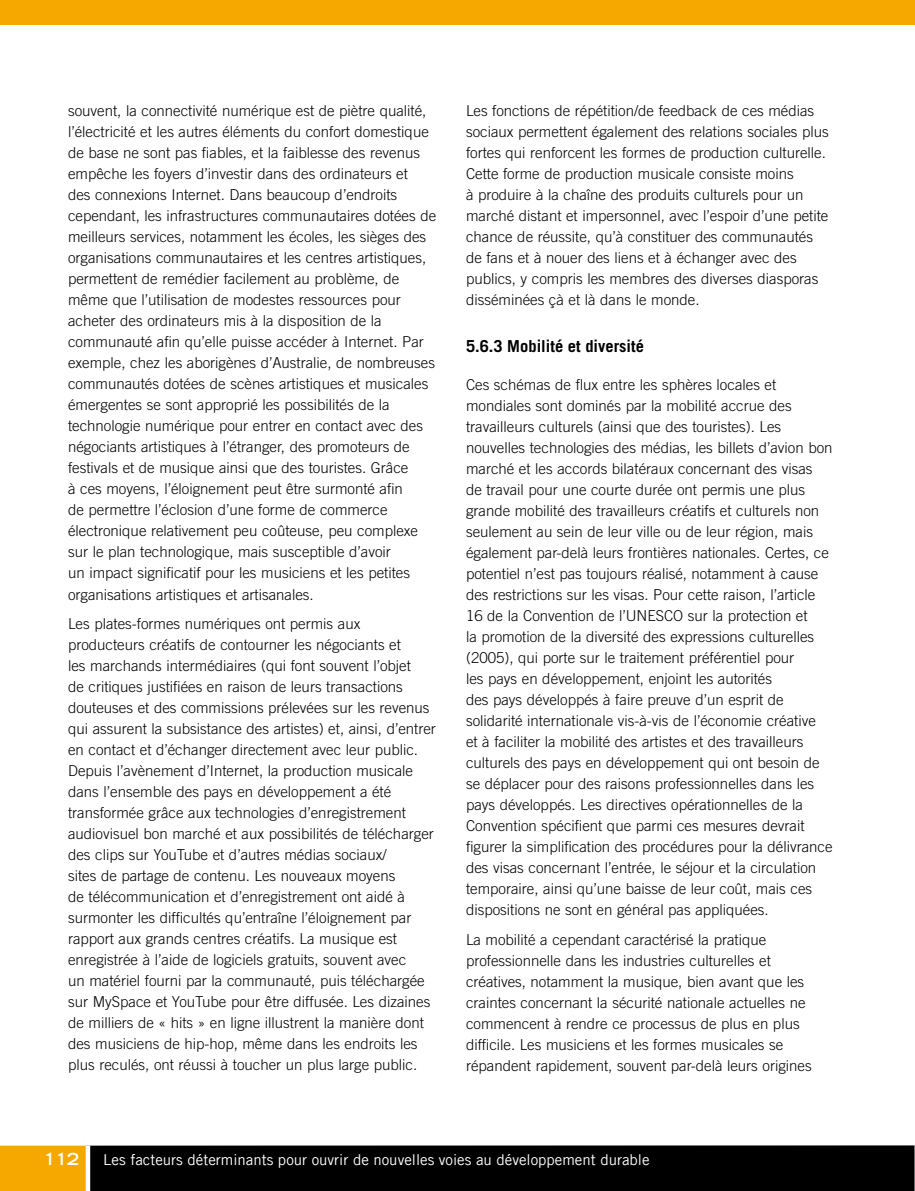
<style>
.page{position:relative;width:915px;height:1191px;background:#fff}
.page>*{position:absolute;margin:0;border:0;box-sizing:border-box;transform-origin:0 0}
.t1{font:700 16.5px "Trade Gothic LT Com";color:#000}
.t2{font:700 expanded 16.5px "Trade Gothic LT Std";color:#fff}
.t3{font:300 15px/21px "Trade Gothic LT Com";color:#000}
.t4{font:15px "Trade Gothic LT Com";color:#fff}
</style>
<div class="page">
<div style="left:0;top:0;width:914px;height:25px;background:#f7a800"></div>
<div style="left:86px;top:1145px;width:828px;height:46px;background:#000"></div>
<div style="left:0;top:1145px;width:87px;height:46px;background:#f7a800"></div>
<hr style="left:86px;top:1145px;width:4px;height:46px;background:#fff">
<p class="t3" style="left:68px;top:100px;width:369px">souvent, la connectivité numérique est de piètre qualité, l’électricité et les autres éléments du confort domestique de base ne sont pas fiables, et la faiblesse des revenus empêche les foyers d’investir dans des ordinateurs et<br>des connexions Internet. Dans beaucoup d’endroits cependant, les infrastructures communautaires dotées de meilleurs services, notamment les écoles, les sièges des organisations communautaires et les centres artistiques, permettent de remédier facilement au problème, de même que l’utilisation de modestes ressources pour acheter des ordinateurs mis à la disposition de la communauté afin qu’elle puisse accéder à Internet. Par exemple, chez les aborigènes d’Australie, de nombreuses communautés dotées de scènes artistiques et musicales émergentes se sont approprié les possibilités de la technologie numérique pour entrer en contact avec des négociants artistiques à l’étranger, des promoteurs de festivals et de musique ainsi que des touristes. Grâce<br>à ces moyens, l’éloignement peut être surmonté afin<br>de permettre l’éclosion d’une forme de commerce électronique relativement peu coûteuse, peu complexe sur le plan technologique, mais susceptible d’avoir<br>un impact significatif pour les musiciens et les petites organisations artistiques et artisanales.</p>
<p class="t3" style="left:68px;top:613px;width:369px">Les plates-formes numériques ont permis aux producteurs créatifs de contourner les négociants et<br>les marchands intermédiaires (qui font souvent l’objet<br>de critiques justifiées en raison de leurs transactions douteuses et des commissions prélevées sur les revenus qui assurent la subsistance des artistes) et, ainsi, d’entrer en contact et d’échanger directement avec leur public.<br>Depuis l’avènement d’Internet, la production musicale dans l’ensemble des pays en développement a été transformée grâce aux technologies d’enregistrement audiovisuel bon marché et aux possibilités de télécharger des clips sur YouTube et d’autres médias sociaux/<br>sites de partage de contenu. Les nouveaux moyens<br>de télécommunication et d’enregistrement ont aidé à surmonter les difficultés qu’entraîne l’éloignement par rapport aux grands centres créatifs. La musique est enregistrée à l’aide de logiciels gratuits, souvent avec<br>un matériel fourni par la communauté, puis téléchargée sur MySpace et YouTube pour être diffusée. Les dizaines de milliers de « hits » en ligne illustrent la manière dont des musiciens de hip-hop, même dans les endroits les plus reculés, ont réussi à toucher un plus large public.</p>
<p class="t3" style="left:466px;top:100px;width:364px">Les fonctions de répétition/de feedback de ces médias sociaux permettent également des relations sociales plus fortes qui renforcent les formes de production culturelle.<br>Cette forme de production musicale consiste moins<br>à produire à la chaîne des produits culturels pour un marché distant et impersonnel, avec l’espoir d’une petite chance de réussite, qu’à constituer des communautés de fans et à nouer des liens et à échanger avec des publics, y compris les membres des diverses diasporas disséminées çà et là dans le monde.</p>
<p class="t1" style="left:466px;top:336px;width:179px">5.6.3 Mobilité et diversité</p>
<p class="t3" style="left:466px;top:374px;width:368px">Ces schémas de flux entre les sphères locales et mondiales sont dominés par la mobilité accrue des travailleurs culturels (ainsi que des touristes). Les nouvelles technologies des médias, les billets d’avion bon marché et les accords bilatéraux concernant des visas<br>de travail pour une courte durée ont permis une plus grande mobilité des travailleurs créatifs et culturels non seulement au sein de leur ville ou de leur région, mais également par-delà leurs frontières nationales. Certes, ce potentiel n’est pas toujours réalisé, notamment à cause des restrictions sur les visas. Pour cette raison, l’article 16 de la Convention de l’UNESCO sur la protection et<br>la promotion de la diversité des expressions culturelles (2005), qui porte sur le traitement préférentiel pour<br>les pays en développement, enjoint les autorités<br>des pays développés à faire preuve d’un esprit de solidarité internationale vis-à-vis de l’économie créative<br>et à faciliter la mobilité des artistes et des travailleurs culturels des pays en développement qui ont besoin de se déplacer pour des raisons professionnelles dans les pays développés. Les directives opérationnelles de la Convention spécifient que parmi ces mesures devrait figurer la simplification des procédures pour la délivrance des visas concernant l’entrée, le séjour et la circulation temporaire, ainsi qu’une baisse de leur coût, mais ces dispositions ne sont en général pas appliquées.</p>
<p class="t3" style="left:466px;top:928px;width:347px">La mobilité a cependant caractérisé la pratique professionnelle dans les industries culturelles et créatives, notamment la musique, bien avant que les craintes concernant la sécurité nationale actuelles ne commencent à rendre ce processus de plus en plus difficile. Les musiciens et les formes musicales se répandent rapidement, souvent par-delà leurs origines</p>
<p class="t2" style="left:44px;top:1148px;width:37px">112</p>
<p class="t4" style="left:103px;top:1151px;width:547px">Les facteurs déterminants pour ouvrir de nouvelles voies au développement durable</p>
</div>
